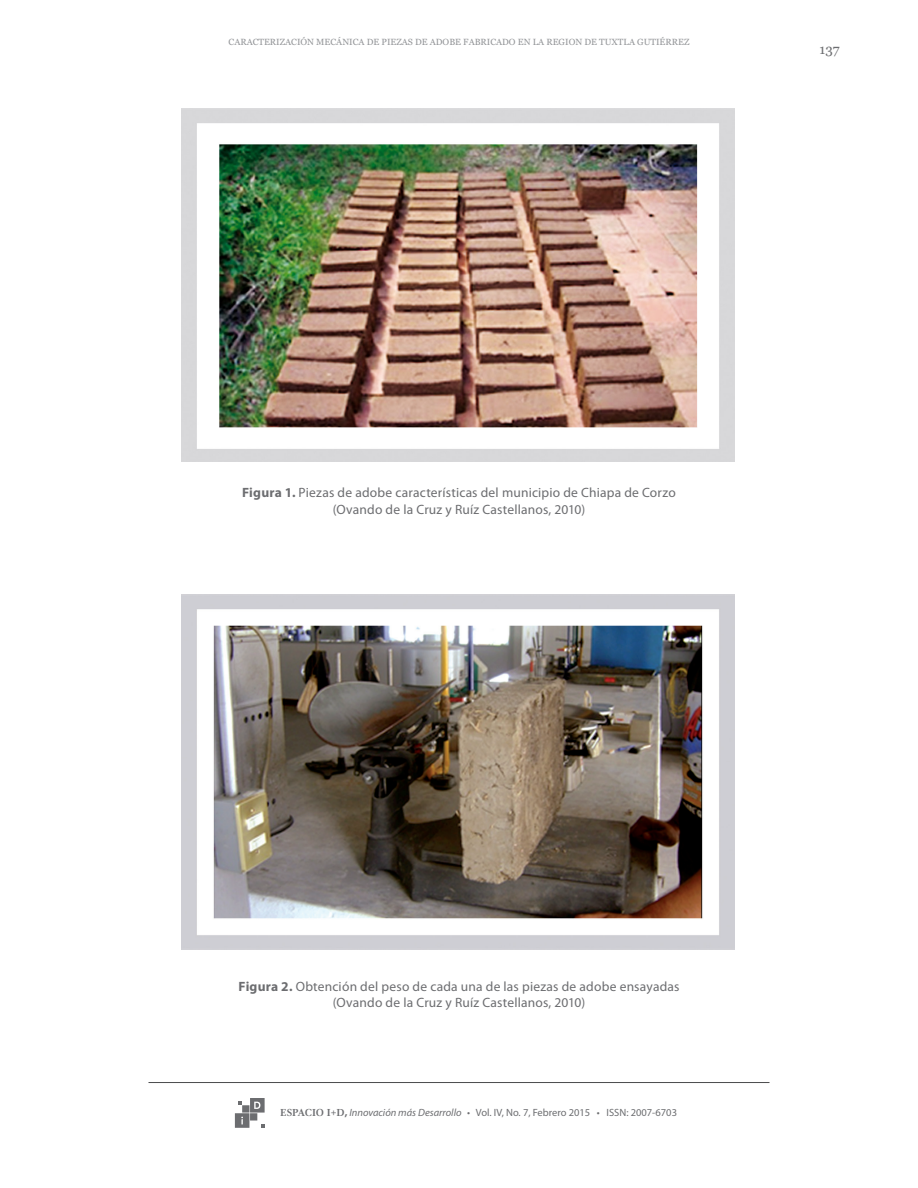
<style>
.page{position:relative;width:918px;height:1188px;background:#fff}
.page>*{position:absolute;margin:0;border:0;box-sizing:border-box;transform-origin:0 0}
.t1{font:13.5px/16.5px "Myriad Pro";letter-spacing:.015em;color:#6c6d70;text-align:center}
.t2{font:13.5px "Georgia";color:#6c6d70}
.t3{font:10.5px "Myriad Pro";color:#6c6d70}
.t4{font:9px "Georgia";color:#939598}
.s1{font-weight:700}
.s2{font-family:"Gandhi Serif";font-weight:700}
.s3{font-style:italic}
</style>
<div class="page">
<hr style="left:148px;top:1082px;width:622px;height:1px;background:#4b4c4d">
<svg style="left:235px;top:1098px;width:30px;height:30px"></svg>
<img style="left:181px;top:108px;width:553px;height:354px">
<img style="left:181px;top:594px;width:553px;height:356px">
<p class="t4" style="left:229px;top:36px;width:462px">CARACTERIZACIÓN MECÁNICA DE PIEZAS DE ADOBE FABRICADO EN LA REGION DE TUXTLA GUTIÉRREZ</p>
<p class="t2" style="left:820px;top:41px;width:22px">137</p>
<p class="t1" style="left:242px;top:484px;width:435px"><span class="s1">Figura 1.</span> Piezas de adobe características del municipio de Chiapa de Corzo (Ovando de la Cruz y Ruíz Castellanos, 2010)</p>
<p class="t1" style="left:239px;top:978px;width:443px"><span class="s1">Figura 2.</span> Obtención del peso de cada una de las piezas de adobe ensayadas (Ovando de la Cruz y Ruíz Castellanos, 2010)</p>
<p class="t3" style="left:280px;top:1106px;width:398px"><span class="s2">ESPACIO I+D</span><span class="s1">,</span> <span class="s3">Innovación más Desarrollo •</span> Vol. IV, No. 7, Febrero 2015 • ISSN: 2007-6703</p>
</div>
